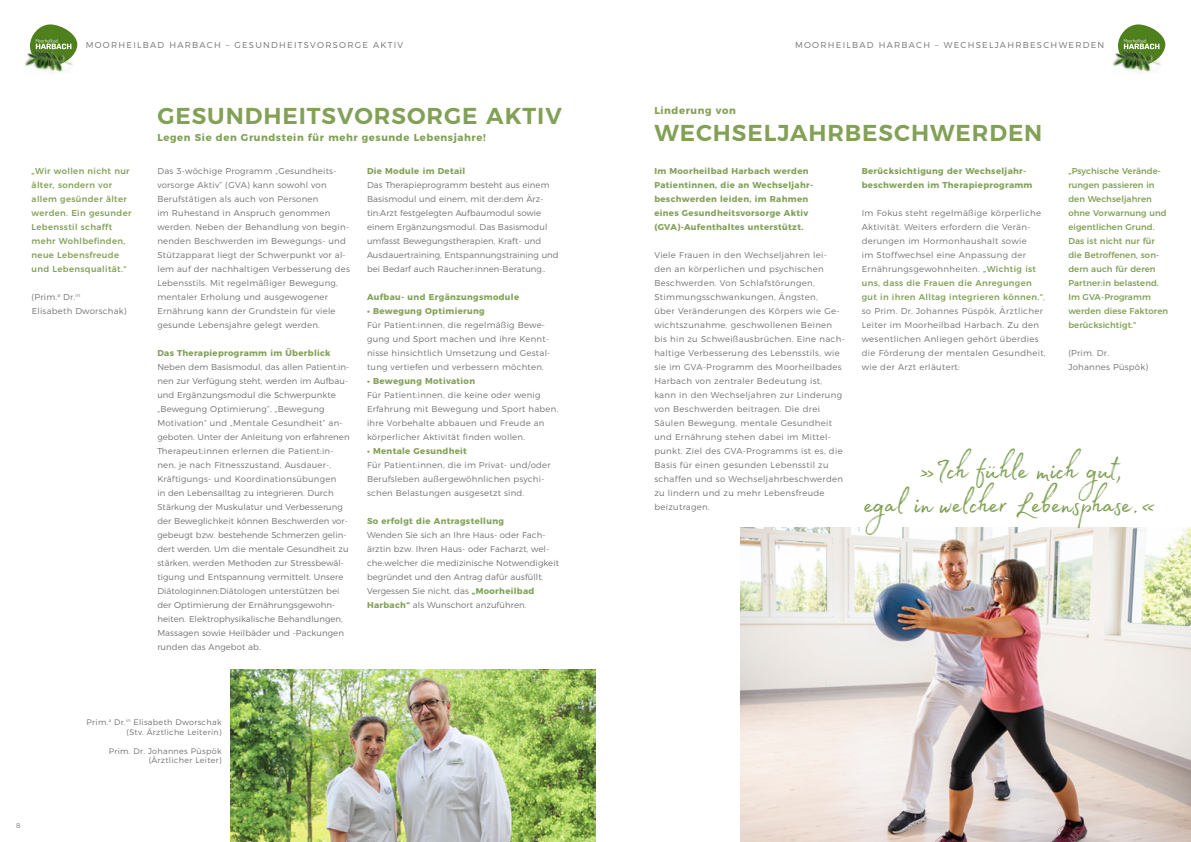
<style>
.page{position:relative;width:1191px;height:842px;background:#fff}
.page>*{position:absolute;margin:0;border:0;box-sizing:border-box;transform-origin:0 0}
.t1{font:39.5px/33.8px "Madelyn";letter-spacing:-.02em;color:#82a157;text-align:center}
.t2{font:600 23px "Montserrat";letter-spacing:.04em;color:#82a157}
.t3{font:700 10px "Montserrat";letter-spacing:.06em;color:#82a157}
.t4{font:300 8.5px/14px "Montserrat";letter-spacing:.03em;color:#706f6f}
.t5{font:300 8.5px/14px "Montserrat";letter-spacing:.01em;color:#706f6f}
.t6{font:700 8.5px/14px "Montserrat";letter-spacing:.04em;color:#82a157}
.t7{font:500 8.5px/14px "Montserrat";letter-spacing:.01em;color:#82a157}
.t8{font:500 8.5px/14px "Montserrat";letter-spacing:.04em;color:#82a157}
.t9{font:300 8.5px "Montserrat";letter-spacing:.15em;color:#706f6f}
.t10{font:300 8px/9.6px "Montserrat";letter-spacing:.04em;color:#706f6f;text-align:right}
.t11{font:300 7px "Montserrat";color:#706f6f}
.s1{font-weight:700;color:#82a157}
.s2{font-weight:500;color:#82a157}
</style>
<div class="page">
<svg style="left:30px;top:24px;width:47px;height:42px"></svg>
<img style="left:24px;top:47px;width:50px;height:25px">
<svg style="left:36px;top:39px;width:35px;height:10px"></svg>
<svg style="left:1118px;top:24px;width:47px;height:42px"></svg>
<img style="left:1112px;top:47px;width:49px;height:25px">
<svg style="left:1123px;top:39px;width:36px;height:10px"></svg>
<img style="left:231px;top:669px;width:364px;height:173px">
<img style="left:740px;top:527px;width:451px;height:315px">
<p class="t9" style="left:86px;top:38px;width:319px">MOORHEILBAD HARBACH – GESUNDHEITSVORSORGE AKTIV</p>
<p class="t8" style="left:32px;top:163px;width:101px">„Wir wollen nicht nur älter, sondern vor allem gesünder älter werden. Ein gesunder<br>Lebensstil schafft mehr Wohlbefinden, neue Lebensfreude und Lebensqualität.“</p>
<p class="t4" style="left:32px;top:289px;width:96px">(Prim.<sup>a</sup> Dr.<sup>in<br></sup>Elisabeth Dworschak)</p>
<h2 class="t2" style="left:157px;top:97px;width:406px">GESUNDHEITSVORSORGE AKTIV</h2>
<p class="t3" style="left:157px;top:130px;width:330px">Legen Sie den Grundstein für mehr gesunde Lebensjahre!</p>
<p class="t4" style="left:157px;top:163px;width:194px">Das 3-wöchige Programm „Gesundheits&shy;vorsorge Aktiv“ (GVA) kann sowohl von Berufstätigen als auch von Personen<br>im Ruhestand in Anspruch genommen werden. Neben der Behandlung von begin&shy;nenden Beschwerden im Bewegungs- und Stützapparat liegt der Schwerpunkt vor al&shy;lem auf der nachhaltigen Verbesserung des Lebensstils. Mit regelmäßiger Bewegung, mentaler Erholung und ausgewogener Ernährung kann der Grundstein für viele gesunde Lebensjahre gelegt werden.</p>
<p class="t6" style="left:157px;top:345px;width:175px">Das Therapieprogramm im Überblick</p>
<p class="t5" style="left:157px;top:359px;width:194px">Neben dem Basismodul, das allen Patient:in&shy;nen zur Verfügung steht, werden im Aufbau&shy;und Ergänzungsmodul die Schwerpunkte „Bewegung Optimierung“, „Bewegung Motivation“ und „Mentale Gesundheit“ an&shy;geboten. Unter der Anleitung von erfahrenen Therapeut:innen erlernen die Patient:in&shy;nen, je nach Fitnesszustand, Ausdauer-, Kräftigungs- und Koordinationsübungen<br>in den Lebensalltag zu integrieren. Durch Stärkung der Muskulatur und Verbesserung der Beweglichkeit können Beschwerden vor&shy;gebeugt bzw. bestehende Schmerzen gelin&shy;dert werden. Um die mentale Gesundheit zu stärken, werden Methoden zur Stressbewäl&shy;tigung und Entspannung vermittelt. Unsere Diätologinnen:Diätologen unterstützen bei der Optimierung der Ernährungsgewohn&shy;heiten. Elektrophysikalische Behandlungen, Massagen sowie Heilbäder und -Packungen runden das Angebot ab.</p>
<p class="t6" style="left:367px;top:163px;width:100px">Die Module im Detail</p>
<p class="t5" style="left:367px;top:177px;width:193px">Das Therapieprogramm besteht aus einem Basismodul und einem, mit der:dem Ärz&shy;tin:Arzt festgelegten Aufbaumodul sowie einem Ergänzungsmodul. Das Basismodul umfasst Bewegungstherapien, Kraft- und Ausdauertraining, Entspannungstraining und bei Bedarf auch Raucher:innen-Beratung..</p>
<p class="t6" style="left:367px;top:289px;width:154px">Aufbau- und Ergänzungsmodule</p>
<p class="t6" style="left:367px;top:303px;width:119px">• Bewegung Optimierung</p>
<p class="t4" style="left:367px;top:317px;width:185px">Für Patient:innen, die regelmäßig Bewe&shy;gung und Sport machen und ihre Kennt&shy;nisse hinsichtlich Umsetzung und Gestal&shy;tung vertiefen und verbessern möchten.</p>
<p class="t6" style="left:367px;top:373px;width:110px">• Bewegung Motivation</p>
<p class="t4" style="left:367px;top:387px;width:193px">Für Patient:innen, die keine oder wenig Erfahrung mit Bewegung und Sport haben, ihre Vorbehalte abbauen und Freude an körperlicher Aktivität finden wollen.</p>
<p class="t6" style="left:367px;top:443px;width:101px">• Mentale Gesundheit</p>
<p class="t4" style="left:367px;top:457px;width:185px">Für Patient:innen, die im Privat- und/oder<br>Berufsleben außergewöhnlichen psychi&shy;schen Belastungen ausgesetzt sind.</p>
<p class="t6" style="left:367px;top:513px;width:138px">So erfolgt die Antragstellung</p>
<p class="t5" style="left:367px;top:527px;width:193px">Wenden Sie sich an Ihre Haus- oder Fach&shy;ärztin bzw. Ihren Haus- oder Facharzt, wel&shy;che:welcher die medizinische Notwendigkeit begründet und den Antrag dafür ausfüllt.<br>Vergessen Sie nicht, das <span class="s1">„Moorheilbad Harbach“</span> als Wunschort anzuführen.</p>
<p class="t11" style="left:16px;top:820px;width:6px">8</p>
<p class="t10" style="left:87px;top:717px;width:136px">Prim.<sup>a</sup> Dr.<sup>in</sup> Elisabeth Dworschak (Stv. Ärztliche Leiterin)</p>
<p class="t10" style="left:109px;top:745px;width:114px">Prim. Dr. Johannes Püspök (Ärztlicher Leiter)</p>
<p class="t9" style="left:795px;top:38px;width:311px">MOORHEILBAD HARBACH – WECHSELJAHRBESCHWERDEN</p>
<p class="t3" style="left:654px;top:102px;width:83px">Linderung von</p>
<h2 class="t2" style="left:654px;top:114px;width:389px">WECHSELJAHRBESCHWERDEN</h2>
<p class="t6" style="left:654px;top:163px;width:160px">Im Moorheilbad Harbach werden Patientinnen, die an Wechseljahr&shy;beschwerden leiden, im Rahmen eines Gesundheitsvorsorge Aktiv (GVA)-Aufenthaltes unterstützt.</p>
<p class="t4" style="left:654px;top:247px;width:192px">Viele Frauen in den Wechseljahren lei&shy;den an körperlichen und psychischen Beschwerden. Von Schlafstörungen, Stimmungsschwankungen, Ängsten,<br>über Veränderungen des Körpers wie Ge&shy;wichtszunahme, geschwollenen Beinen bis hin zu Schweißausbrüchen. Eine nach&shy;haltige Verbesserung des Lebensstils, wie sie im GVA-Programm des Moorheilbades Harbach von zentraler Bedeutung ist, kann in den Wechseljahren zur Linderung von Beschwerden beitragen. Die drei Säulen Bewegung, mentale Gesundheit und Ernährung stehen dabei im Mittel&shy;punkt. Ziel des GVA-Programms ist es, die Basis für einen gesunden Lebensstil zu schaffen und so Wechseljahrbeschwerden zu lindern und zu mehr Lebensfreude beizutragen.</p>
<p class="t6" style="left:861px;top:163px;width:172px">Berücksichtigung der Wechseljahr&shy;beschwerden im Therapieprogramm</p>
<p class="t4" style="left:861px;top:205px;width:185px">Im Fokus steht regelmäßige körperliche Aktivität. Weiters erfordern die Verän&shy;derungen im Hormonhaushalt sowie<br>im Stoffwechsel eine Anpassung der Ernährungsgewohnheiten. <span class="s2">„Wichtig ist uns, dass die Frauen die Anregungen gut in ihren Alltag integrieren können.“</span>, so Prim. Dr. Johannes Püspök, Ärztlicher Leiter im Moorheilbad Harbach. Zu den wesentlichen Anliegen gehört überdies die Förderung der mentalen Gesundheit, wie der Arzt erläutert:</p>
<p class="t7" style="left:1068px;top:163px;width:101px">„Psychische Verände&shy;rungen passieren in den Wechseljahren ohne Vorwarnung und eigentlichen Grund.<br>Das ist nicht nur für die Betroffenen, son&shy;dern auch für deren<br>Partner:in belastend.<br>Im GVA-Programm werden diese Faktoren berücksichtigt.“</p>
<p class="t4" style="left:1068px;top:345px;width:81px">(Prim. Dr.<br>Johannes Püspök)</p>
<h1 class="t1" style="left:865px;top:446px;width:292px">»Ich fühle mich gut,<br>egal in welcher Lebensphase.«</h1>
</div>
